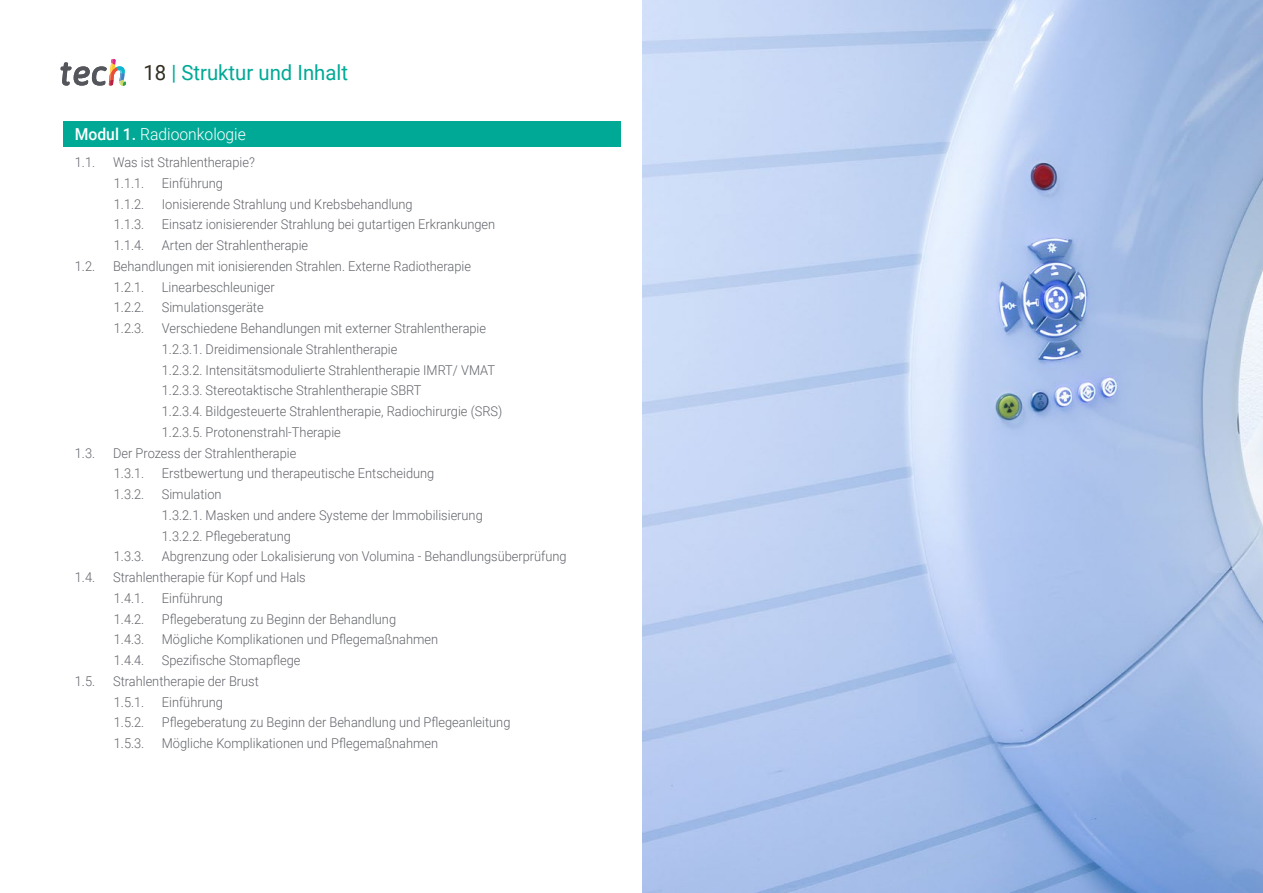
<style>
.page{position:relative;width:1263px;height:893px;background:#fff}
.page>*{position:absolute;margin:0;border:0;box-sizing:border-box;transform-origin:0 0}
.t1{font:21px "Roboto";color:#00a996}
.t2{font:300 16.5px "Roboto";color:#fff;scale:.95 1}
.t3{font:300 13.5px/20.7px "Roboto";color:#61646a;scale:.95 1}
.s1{color:#312e20}
.s2{font-weight:500}
</style>
<div class="page">
<img style="left:642px;top:0;width:621px;height:893px">
<div style="left:64px;top:121px;width:557px;height:25px;background:#00a996"></div>
<svg style="left:61px;top:59px;width:65px;height:27px"></svg>
<h1 class="t1" style="left:144px;top:57px;width:206px"><span class="s1">18</span> | Struktur und Inhalt</h1>
<p class="t2" style="left:75px;top:123px;width:182px"><span class="s2">Modul 1.</span> Radioonkologie</p>
<p class="t3" style="left:75px;top:151px;width:23px">1.1.</p>
<p class="t3" style="left:113px;top:151px;width:151px">Was ist Strahlentherapie?<br>1.1.1.</p>
<p class="t3" style="left:162px;top:172px;width:66px">Einführung</p>
<p class="t3" style="left:114px;top:193px;width:34px">1.1.2.</p>
<p class="t3" style="left:162px;top:193px;width:266px">Ionisierende Strahlung und Krebsbehandlung</p>
<p class="t3" style="left:114px;top:214px;width:34px">1.1.3.</p>
<p class="t3" style="left:162px;top:214px;width:352px">Einsatz ionisierender Strahlung bei gutartigen Erkrankungen</p>
<p class="t3" style="left:114px;top:234px;width:34px">1.1.4.</p>
<p class="t3" style="left:162px;top:234px;width:156px">Arten der Strahlentherapie</p>
<p class="t3" style="left:75px;top:255px;width:23px">1.2.</p>
<p class="t3" style="left:113px;top:255px;width:378px">Behandlungen mit ionisierenden Strahlen. Externe Radiotherapie<br>1.2.1.</p>
<p class="t3" style="left:162px;top:276px;width:120px">Linearbeschleuniger</p>
<p class="t3" style="left:114px;top:297px;width:34px">1.2.2.</p>
<p class="t3" style="left:162px;top:297px;width:109px">Simulationsgeräte</p>
<p class="t3" style="left:114px;top:317px;width:34px">1.2.3.</p>
<p class="t3" style="left:162px;top:317px;width:360px">Verschiedene Behandlungen mit externer Strahlentherapie 1.2.3.1. Dreidimensionale Strahlentherapie<br>1.2.3.2. Intensitätsmodulierte Strahlentherapie IMRT/ VMAT 1.2.3.3. Stereotaktische Strahlentherapie SBRT<br>1.2.3.4. Bildgesteuerte Strahlentherapie, Radiochirurgie (SRS)<br>1.2.3.5. Protonenstrahl-Therapie</p>
<p class="t3" style="left:75px;top:442px;width:23px">1.3.</p>
<p class="t3" style="left:113px;top:442px;width:194px">Der Prozess der Strahlentherapie<br>1.3.1.</p>
<p class="t3" style="left:162px;top:463px;width:288px">Erstbewertung und therapeutische Entscheidung</p>
<p class="t3" style="left:114px;top:483px;width:34px">1.3.2.</p>
<p class="t3" style="left:162px;top:483px;width:339px">Simulation<br>1.3.2.1. Masken und andere Systeme der Immobilisierung<br>1.3.2.2. Pflegeberatung</p>
<p class="t3" style="left:114px;top:546px;width:34px">1.3.3.</p>
<p class="t3" style="left:162px;top:546px;width:428px">Abgrenzung oder Lokalisierung von Volumina - Behandlungsüberprüfung</p>
<p class="t3" style="left:75px;top:566px;width:23px">1.4.</p>
<p class="t3" style="left:113px;top:566px;width:204px">Strahlentherapie für Kopf und Hals<br>1.4.1.</p>
<p class="t3" style="left:162px;top:587px;width:66px">Einführung</p>
<p class="t3" style="left:114px;top:608px;width:34px">1.4.2.</p>
<p class="t3" style="left:162px;top:608px;width:248px">Pflegeberatung zu Beginn der Behandlung</p>
<p class="t3" style="left:114px;top:629px;width:34px">1.4.3.</p>
<p class="t3" style="left:162px;top:629px;width:292px">Mögliche Komplikationen und Pflegemaßnahmen</p>
<p class="t3" style="left:114px;top:649px;width:34px">1.4.4.</p>
<p class="t3" style="left:162px;top:649px;width:147px">Spezifische Stomapflege</p>
<p class="t3" style="left:75px;top:670px;width:23px">1.5.</p>
<p class="t3" style="left:113px;top:670px;width:155px">Strahlentherapie der Brust<br>1.5.1.</p>
<p class="t3" style="left:162px;top:691px;width:66px">Einführung</p>
<p class="t3" style="left:114px;top:712px;width:34px">1.5.2.</p>
<p class="t3" style="left:162px;top:712px;width:368px">Pflegeberatung zu Beginn der Behandlung und Pflegeanleitung</p>
<p class="t3" style="left:114px;top:732px;width:34px">1.5.3.</p>
<p class="t3" style="left:162px;top:732px;width:292px">Mögliche Komplikationen und Pflegemaßnahmen</p>
</div>
